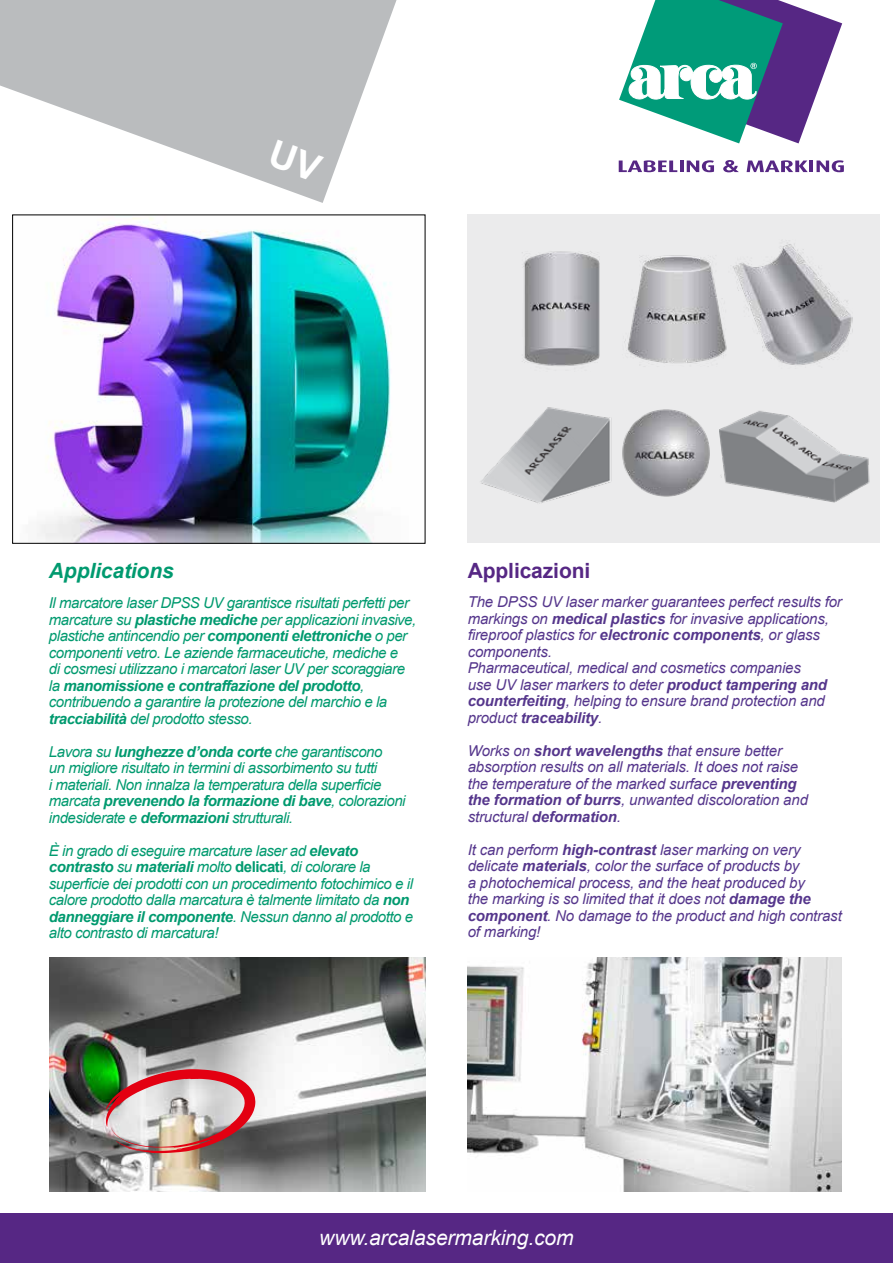
<style>
.page{position:relative;width:893px;height:1263px;background:#fff}
.page>*{position:absolute;margin:0;border:0;box-sizing:border-box;transform-origin:0 0}
.t1{font:italic 21px "Arial";letter-spacing:-.005em;color:#fff}
.t2{font:italic 700 21px "Arial";letter-spacing:-.005em;color:#009a6f}
.t3{font:700 21px "Arial";letter-spacing:-.005em;color:#562784}
.t4{font:italic 15px/16.5px "Arial";letter-spacing:-.03em;color:#009a6f}
.t5{font:italic 15px/16.5px "Arial";letter-spacing:-.01em;color:#55368c}
.s1{font-weight:700}
.s2{font-weight:700;font-style:normal}
</style>
<div class="page">
<div style="left:0;top:1213px;width:893px;height:50px;background:#562784"></div>
<svg style="left:619px;top:0;width:223px;height:143px"></svg>
<svg style="left:619px;top:160px;width:95px;height:12px"></svg>
<svg style="left:723px;top:160px;width:16px;height:12px"></svg>
<svg style="left:747px;top:160px;width:61px;height:12px"></svg>
<hr style="left:809px;top:161px;width:4px;height:11px;background:#562784">
<svg style="left:816px;top:160px;width:28px;height:12px"></svg>
<img style="left:49px;top:957px;width:376px;height:234px">
<img style="left:106px;top:1069px;width:149px;height:84px">
<img style="left:467px;top:957px;width:375px;height:234px">
<img style="left:37px;top:217px;width:354px;height:324px">
<div style="left:467px;top:215px;width:412px;height:328px;background:#ebebec"></div>
<img style="left:721px;top:410px;width:149px;height:93px">
<img style="left:622px;top:409px;width:99px;height:88px">
<img style="left:481px;top:407px;width:131px;height:97px">
<img style="left:615px;top:214px;width:113px;height:149px">
<img style="left:728px;top:214px;width:124px;height:151px">
<img style="left:514px;top:214px;width:98px;height:152px">
<svg style="left:0;top:0;width:397px;height:203px;fill:#babcbe"></svg>
<div style="left:269px;top:140px;width:55px;height:42px;background:#babcbe"></div>
<h1 class="t2" style="left:49px;top:557px;width:126px">Applications</h1>
<h1 class="t3" style="left:468px;top:556px;width:124px">Applicazioni</h1>
<p class="t4" style="left:49px;top:595px;width:369px">Il marcatore laser DPSS UV garantisce risultati perfetti per marcature su <span class="s1">plastiche mediche</span> per applicazioni invasive, plastiche antincendio per <span class="s1">componenti elettroniche</span> o per componenti vetro. Le aziende farmaceutiche, mediche e<br>di cosmesi utilizzano i marcatori laser UV per scoraggiare la <span class="s1">manomissione e contraffazione del prodotto</span>, contribuendo a garantire la protezione del marchio e la <span class="s1">tracciabilità</span> del prodotto stesso.</p>
<p class="t4" style="left:49px;top:744px;width:358px">Lavora su <span class="s1">lunghezze d’onda corte</span> che garantiscono<br>un migliore risultato in termini di assorbimento su tutti<br>i materiali. Non innalza la temperatura della superficie marcata <span class="s1">prevenendo la formazione di bave</span>, colorazioni indesiderate e <span class="s1">deformazioni</span> strutturali.</p>
<p class="t4" style="left:49px;top:843px;width:366px">È in grado di eseguire marcature laser ad <span class="s1">elevato contrasto</span> su <span class="s1">materiali</span> molto <span class="s2">delicati</span>, di colorare la superficie dei prodotti con un procedimento fotochimico e il calore prodotto dalla marcatura è talmente limitato da <span class="s1">non danneggiare il componente</span>. Nessun danno al prodotto e alto contrasto di marcatura!</p>
<p class="t5" style="left:468px;top:594px;width:376px">The DPSS UV laser marker guarantees perfect results for markings on <span class="s1">medical plastics</span> for invasive applications, fireproof plastics for <span class="s1">electronic components</span>, or glass components.<br>Pharmaceutical, medical and cosmetics companies<br>use UV laser markers to deter <span class="s1">product tampering and counterfeiting</span>, helping to ensure brand protection and product <span class="s1">traceability</span>.</p>
<p class="t5" style="left:468px;top:742px;width:342px">Works on <span class="s1">short wavelengths</span> that ensure better absorption results on all materials. It does not raise the temperature of the marked surface <span class="s1">preventing the formation of burrs</span>, unwanted discoloration and structural <span class="s1">deformation</span>.</p>
<p class="t5" style="left:468px;top:841px;width:376px">It can perform <span class="s1">high-contrast</span> laser marking on very delicate <span class="s1">materials</span>, color the surface of products by<br>a photochemical process, and the heat produced by<br>the marking is so limited that it does not <span class="s1">damage the component</span>. No damage to the product and high contrast of marking!</p>
<h1 class="t1" style="left:319px;top:1224px;width:256px">www.arcalasermarking.com</h1>
</div>
